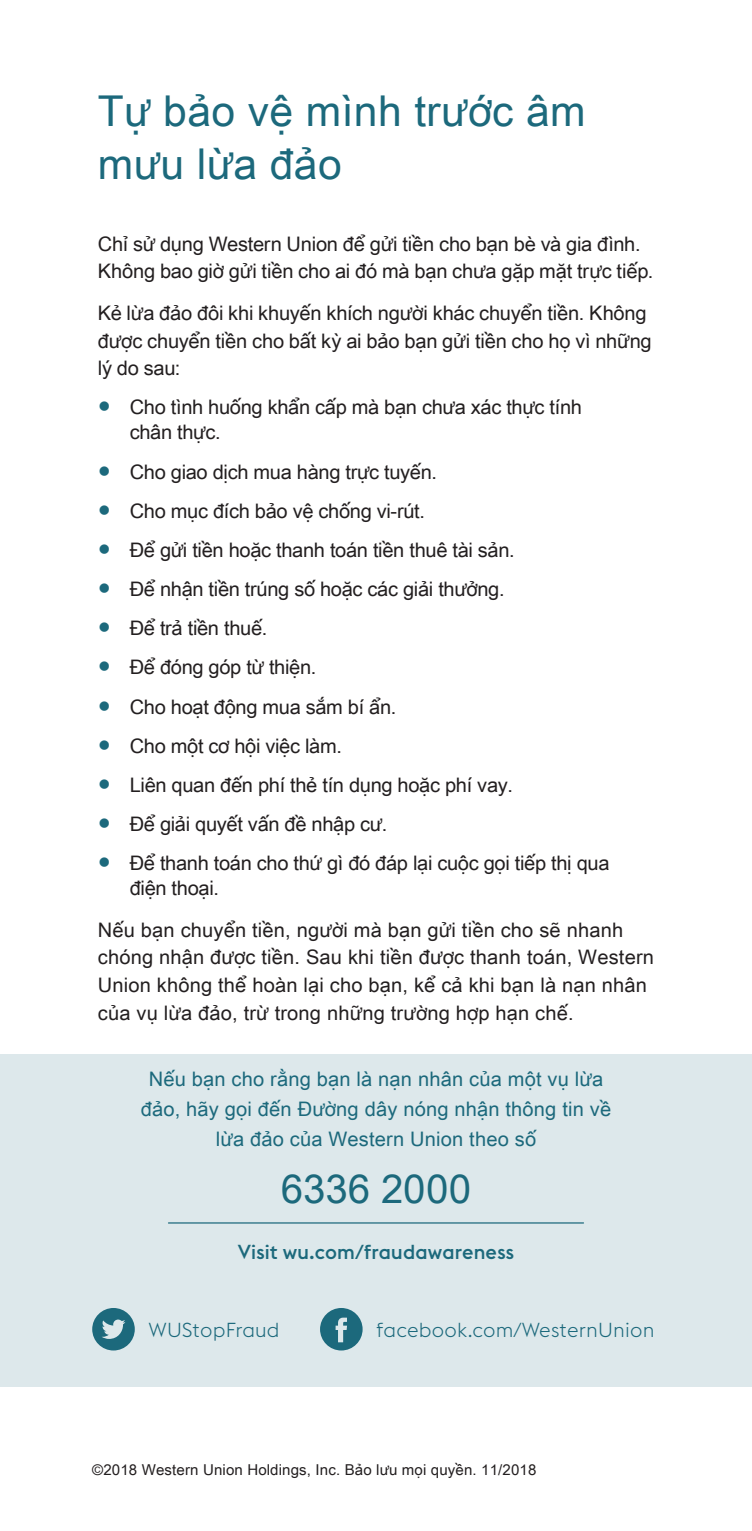
<style>
.page{position:relative;width:752px;height:1531px;background:#fff}
.page>*{position:absolute;margin:0;border:0;box-sizing:border-box;transform-origin:0 0}
.t1{font:42.5px/52.5px "Arial Unicode MS";letter-spacing:.01em;color:#1c697c}
.t2{font:40px "Arial Unicode MS";letter-spacing:.005em;color:#1c697c}
.t3{font:20px/27.5px "Arial Unicode MS";letter-spacing:-.015em;color:#231f20}
.t4{font:20px/27.5px "Arial Unicode MS";letter-spacing:.01em;color:#231f20}
.t5{font:20px/30px "Arial Unicode MS";letter-spacing:.01em;color:#1c697c;text-align:center}
.t6{font:300 20px "Euclid WU";letter-spacing:.01em;color:#1c697c}
.t7{font:500 20px "Euclid WU";letter-spacing:.01em;color:#1c697c}
.t8{font:15px "Arial Unicode MS";letter-spacing:.01em;color:#231f20}
.s1{font-size:37.5px;color:#1c697c}
</style>
<div class="page">
<div style="left:0;top:1054px;width:751px;height:333px;background:#dde8eb"></div>
<hr style="left:168px;top:1222px;width:415px;height:1px;background:#1c697c">
<svg style="left:320px;top:1308px;width:42px;height:42px"></svg>
<svg style="left:92px;top:1308px;width:43px;height:42px"></svg>
<p class="t1" style="left:98px;top:84px;width:489px">Tự bảo vệ mình trước âm mưu lừa đảo</p>
<p class="t3" style="left:98px;top:230px;width:557px">Chỉ sử dụng Western Union để gửi tiền cho bạn bè và gia đình.<br>Không bao giờ gửi tiền cho ai đó mà bạn chưa gặp mặt trực tiếp.</p>
<p class="t3" style="left:98px;top:299px;width:555px">Kẻ lừa đảo đôi khi khuyến khích người khác chuyển tiền. Không được chuyển tiền cho bất kỳ ai bảo bạn gửi tiền cho họ vì những lý do sau:</p>
<p class="t3" style="left:130px;top:394px;width:453px;line-height:25px;text-indent:-32px"><span class="s1">•</span> Cho tình huống khẩn cấp mà bạn chưa xác thực tính chân thực.</p>
<p class="t3" style="left:98px;top:457px;width:340px"><span class="s1">•</span> Cho giao dịch mua hàng trực tuyến.</p>
<p class="t3" style="left:98px;top:496px;width:328px"><span class="s1">•</span> Cho mục đích bảo vệ chống vi-rút.</p>
<p class="t3" style="left:98px;top:536px;width:418px"><span class="s1">•</span> Để gửi tiền hoặc thanh toán tiền thuê tài sản.</p>
<p class="t3" style="left:98px;top:575px;width:408px"><span class="s1">•</span> Để nhận tiền trúng số hoặc các giải thưởng.</p>
<p class="t3" style="left:98px;top:614px;width:171px"><span class="s1">•</span> Để trả tiền thuế.</p>
<p class="t3" style="left:98px;top:653px;width:220px"><span class="s1">•</span> Để đóng góp từ thiện.</p>
<p class="t3" style="left:98px;top:692px;width:300px"><span class="s1">•</span> Cho hoạt động mua sắm bí ẩn.</p>
<p class="t3" style="left:98px;top:731px;width:245px"><span class="s1">•</span> Cho một cơ hội việc làm.</p>
<p class="t3" style="left:98px;top:771px;width:416px"><span class="s1">•</span> Liên quan đến phí thẻ tín dụng hoặc phí vay.</p>
<p class="t3" style="left:98px;top:810px;width:291px"><span class="s1">•</span> Để giải quyết vấn đề nhập cư.</p>
<p class="t3" style="left:130px;top:850px;width:481px;line-height:25px;text-indent:-32px"><span class="s1">•</span> Để thanh toán cho thứ gì đó đáp lại cuộc gọi tiếp thị qua điện thoại.</p>
<p class="t4" style="left:98px;top:916px;width:557px">Nếu bạn chuyển tiền, người mà bạn gửi tiền cho sẽ nhanh chóng nhận được tiền. Sau khi tiền được thanh toán, Western Union không thể hoàn lại cho bạn, kể cả khi bạn là nạn nhân của vụ lừa đảo, trừ trong những trường hợp hạn chế.</p>
<p class="t5" style="left:141px;top:1063px;width:472px">Nếu bạn cho rằng bạn là nạn nhân của một vụ lừa đảo, hãy gọi đến Đường dây nóng nhận thông tin về lừa đảo của Western Union theo số</p>
<p class="t2" style="left:280px;top:1160px;width:192px">6336 2000</p>
<p class="t7" style="left:237px;top:1240px;width:278px">Visit wu.com/fraudawareness</p>
<p class="t6" style="left:148px;top:1318px;width:133px">WUStopFraud</p>
<p class="t6" style="left:376px;top:1318px;width:279px">facebook.com/WesternUnion</p>
<p class="t8" style="left:92px;top:1459px;width:445px">©2018 Western Union Holdings, Inc. Bảo lưu mọi quyền. 11/2018</p>
</div>
